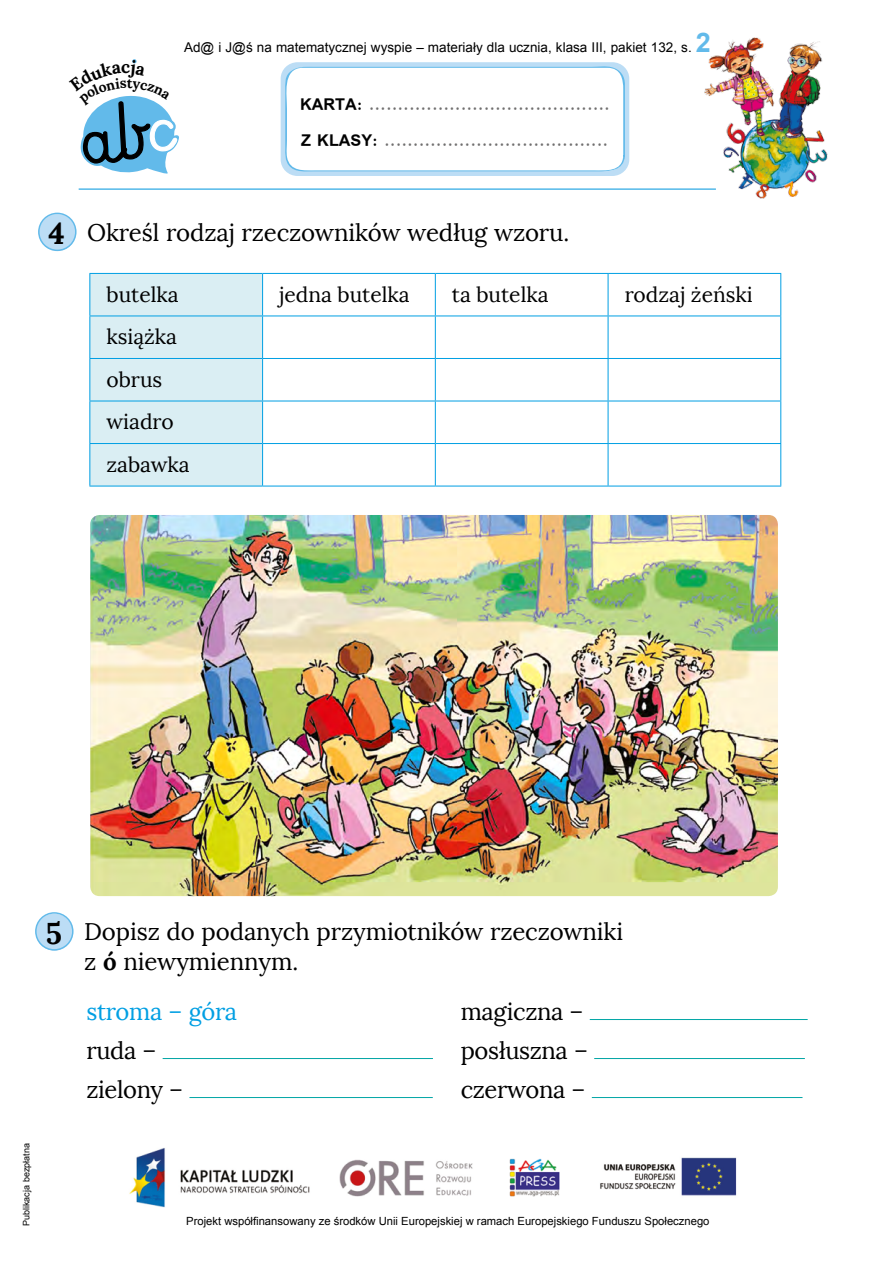
<style>
.page{position:relative;width:893px;height:1263px;background:#fff}
.page>*{position:absolute;margin:0;border:0;box-sizing:border-box;transform-origin:0 0}
.t1{font:700 30px "Lora";color:#000}
.t2{font:24px/39px "Lora";letter-spacing:-.01em;color:#000}
.t3{font:24px "Lora";letter-spacing:-.015em;color:#009fe3}
.t4{font:21px/42.6px "Lora";color:#000}
.t5{font:700 18px/35.2px "Simplified Arabic";color:#706f6f}
.t6{font:700 17.55px "Lora";color:#000}
.t7{font:700 13.95px "Lora";color:#000}
.t8{font:13.5px "Arial";color:#000}
.t9{font:11.25px "Arial";color:#000}
.t10{font:9px "Arial";color:#000}
.s1{font-weight:700;font-size:27px;color:#62baea}
.s2{color:#000}
.s3{font-weight:700}
</style>
<div class="page">
<hr style="left:79px;top:188px;width:637px;height:2px;background:#53b9e9">
<div style="left:281px;top:62px;width:348px;height:114px;background:#bcddf5;border-radius:17px"></div>
<svg style="left:282px;top:66px;width:343px;height:107px;background:#f8fbfe"></svg>
<img style="left:703px;top:37px;width:125px;height:162px">
<img style="left:129px;top:1148px;width:608px;height:59px">
<hr style="left:163px;top:1058px;width:270px;height:1px;background:#00a5a5">
<hr style="left:189px;top:1097px;width:244px;height:1px;background:#00a5a5">
<hr style="left:590px;top:1019px;width:218px;height:1px;background:#00a5a5">
<hr style="left:594px;top:1058px;width:211px;height:1px;background:#00a5a5">
<hr style="left:592px;top:1097px;width:210px;height:1px;background:#00a5a5">
<svg style="left:38px;top:213px;width:39px;height:38px"></svg>
<svg style="left:35px;top:912px;width:39px;height:39px"></svg>
<hr style="left:89px;top:273px;width:174px;height:1px;background:#009fe3">
<hr style="left:89px;top:274px;width:1px;height:41px;background:#009fe3">
<hr style="left:263px;top:273px;width:172px;height:1px;background:#009fe3">
<hr style="left:435px;top:273px;width:173px;height:1px;background:#009fe3">
<hr style="left:435px;top:274px;width:1px;height:41px;background:#009fe3">
<hr style="left:608px;top:273px;width:173px;height:1px;background:#009fe3">
<hr style="left:608px;top:274px;width:1px;height:41px;background:#009fe3">
<hr style="left:780px;top:274px;width:1px;height:41px;background:#009fe3">
<hr style="left:89px;top:315px;width:174px;height:1px;background:#009fe3">
<hr style="left:89px;top:316px;width:1px;height:42px;background:#009fe3">
<hr style="left:263px;top:315px;width:172px;height:1px;background:#009fe3">
<hr style="left:435px;top:315px;width:173px;height:1px;background:#009fe3">
<hr style="left:435px;top:316px;width:1px;height:42px;background:#009fe3">
<hr style="left:608px;top:315px;width:173px;height:1px;background:#009fe3">
<hr style="left:608px;top:316px;width:1px;height:42px;background:#009fe3">
<hr style="left:780px;top:316px;width:1px;height:42px;background:#009fe3">
<hr style="left:89px;top:358px;width:174px;height:1px;background:#009fe3">
<hr style="left:89px;top:359px;width:1px;height:42px;background:#009fe3">
<hr style="left:263px;top:358px;width:172px;height:1px;background:#009fe3">
<hr style="left:435px;top:358px;width:173px;height:1px;background:#009fe3">
<hr style="left:435px;top:359px;width:1px;height:42px;background:#009fe3">
<hr style="left:608px;top:358px;width:173px;height:1px;background:#009fe3">
<hr style="left:608px;top:359px;width:1px;height:42px;background:#009fe3">
<hr style="left:780px;top:359px;width:1px;height:42px;background:#009fe3">
<hr style="left:89px;top:401px;width:1px;height:42px;background:#009fe3">
<hr style="left:263px;top:401px;width:172px;height:1px;background:#009fe3">
<hr style="left:435px;top:401px;width:173px;height:1px;background:#009fe3">
<hr style="left:435px;top:401px;width:1px;height:42px;background:#009fe3">
<hr style="left:608px;top:401px;width:173px;height:1px;background:#009fe3">
<hr style="left:608px;top:401px;width:1px;height:42px;background:#009fe3">
<hr style="left:780px;top:401px;width:1px;height:42px;background:#009fe3">
<hr style="left:89px;top:443px;width:174px;height:1px;background:#009fe3">
<hr style="left:89px;top:444px;width:1px;height:42px;background:#009fe3">
<hr style="left:89px;top:486px;width:174px;height:1px;background:#009fe3">
<hr style="left:263px;top:443px;width:172px;height:1px;background:#009fe3">
<hr style="left:263px;top:486px;width:172px;height:1px;background:#009fe3">
<hr style="left:435px;top:443px;width:173px;height:1px;background:#009fe3">
<hr style="left:435px;top:444px;width:1px;height:42px;background:#009fe3">
<hr style="left:435px;top:486px;width:173px;height:1px;background:#009fe3">
<hr style="left:608px;top:443px;width:173px;height:1px;background:#009fe3">
<hr style="left:608px;top:444px;width:1px;height:42px;background:#009fe3">
<hr style="left:780px;top:444px;width:1px;height:42px;background:#009fe3">
<hr style="left:608px;top:486px;width:173px;height:1px;background:#009fe3">
<img style="left:90px;top:515px;width:688px;height:381px">
<svg style="left:80px;top:59px;width:99px;height:115px"></svg>
<div style="left:90px;top:273px;width:173px;height:213px;background:#daeef3"></div>
<p class="t6" style="left:121px;top:56px;width:11px">c</p>
<p class="t8" style="left:184px;top:38px;width:528px">Ad@ i J@ś na matematycznej wyspie – materiały dla ucznia, klasa III, pakiet 132, s. <span class="s1">2</span></p>
<p class="t5" style="left:300px;top:87px;width:311px"><span class="s2">KARTA:</span> ..........................................<br><span class="s2">Z KLASY:</span> .......................................</p>
<p class="t1" style="left:49px;top:214px;width:18px">4</p>
<p class="t2" style="left:87px;top:213px;width:484px">Określ rodzaj rzeczowników według wzoru.</p>
<p class="t7" style="left:119px;top:227px;width:9px">a</p>
<p class="t4" style="left:106px;top:273px;width:74px">butelka</p>
<p class="t4" style="left:279px;top:273px;width:132px">jedna butelka</p>
<p class="t4" style="left:452px;top:273px;width:98px">ta butelka</p>
<p class="t4" style="left:625px;top:273px;width:130px">rodzaj żeński</p>
<p class="t4" style="left:106px;top:315px;width:85px">książka obrus wiadro zabawka</p>
<p class="t1" style="left:46px;top:914px;width:18px">5</p>
<p class="t10" style="left:20px;top:1226px;width:84px;rotate:-90deg">Publikacja bezpłatna</p>
<p class="t2" style="left:84px;top:917px;width:540px;line-height:30px">Dopisz do podanych przymiotników rzeczowniki z <span class="s3">ó</span> niewymiennym.</p>
<p class="t3" style="left:86px;top:996px;width:152px">stroma – góra</p>
<p class="t2" style="left:86px;top:1031px;width:98px">ruda – zielony –</p>
<p class="t2" style="left:461px;top:992px;width:129px">magiczna – posłuszna – czerwona –</p>
<p class="t9" style="left:186px;top:1213px;width:525px">Projekt współfinansowany ze środków Unii Europejskiej w ramach Europejskiego Funduszu Społecznego</p>
</div>
